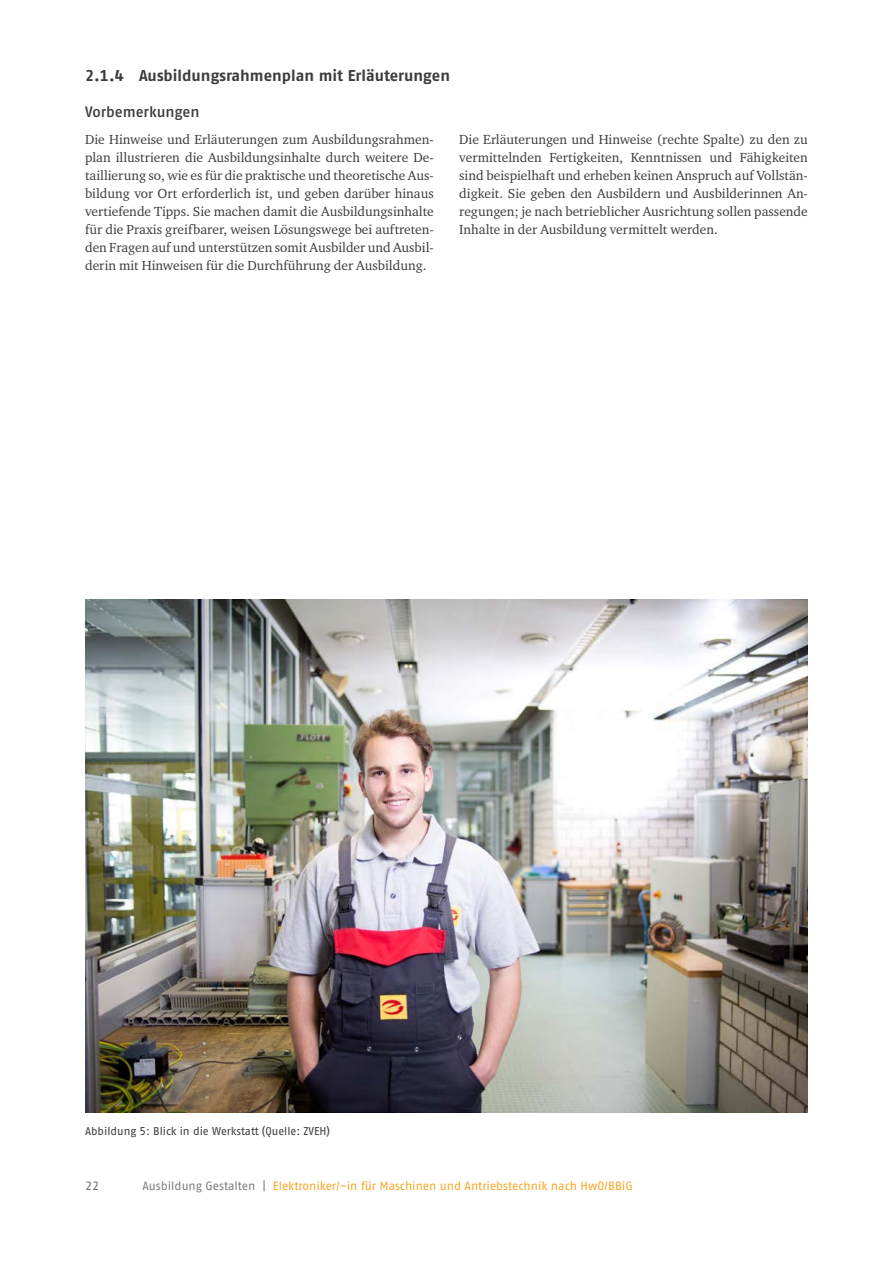
<style>
.page{position:relative;width:893px;height:1263px;background:#fff}
.page>*{position:absolute;margin:0;border:0;box-sizing:border-box;transform-origin:0 0}
.id1856{font:700 15.75px "Fago Pro";color:#3c3c3b}
.id1912{font:500 15px "Fago Pro";letter-spacing:-.005em;color:#3c3c3b}
.id235{font:13.5px/18px "Charter ITC Pro";color:#3c3c3b;text-align:justify}
.id236{font:13.5px/18px "Charter ITC Pro";color:#3c3c3b;text-align:justify}
.t1{font:12px "Fago Pro";letter-spacing:-.005em;color:#f7a723}
.t2{font:12px "Fago Pro";color:#6b6b6a}
.id252{font:11.25px "Fago Pro";color:#3c3c3b}
.s1{color:#7c7c7b}
</style>
<div class="page">
<img style="left:85px;top:599px;width:723px;height:513px">
<h3 class="id1856" style="left:85px;top:66px;width:366px">2.1.4 Ausbildungsrahmenplan mit Erläuterungen</h3>
<p class="id1912" style="left:85px;top:103px;width:116px">Vorbemerkungen</p>
<p class="id235" style="left:85px;top:130px;width:350px">Die Hinweise und Erläuterungen zum Ausbildungsrahmen&shy;plan illustrieren die Ausbildungsinhalte durch weitere De&shy;taillierung so, wie es für die praktische und theoretische Aus&shy;bildung vor Ort erforderlich ist, und geben darüber hinaus vertiefende Tipps. Sie machen damit die Ausbildungsinhalte für die Praxis greifbarer, weisen Lösungswege bei auftreten&shy;den Fragen auf und unterstützen somit Ausbilder und Ausbil&shy;derin mit Hinweisen für die Durchführung der Ausbildung.</p>
<p class="id236" style="left:459px;top:130px;width:350px">Die Erläuterungen und Hinweise (rechte Spalte) zu den zu vermittelnden Fertigkeiten, Kenntnissen und Fähigkeiten sind beispielhaft und erheben keinen Anspruch auf Vollstän&shy;digkeit. Sie geben den Ausbildern und Ausbilderinnen An&shy;regungen; je nach betrieblicher Ausrichtung sollen passende Inhalte in der Ausbildung vermittelt werden.</p>
<p class="id252" style="left:85px;top:1124px;width:247px">Abbildung 5: Blick in die Werkstatt (Quelle: ZVEH)</p>
<p class="t2" style="left:85px;top:1178px;width:15px">22</p>
<p class="t1" style="left:142px;top:1178px;width:492px"><span class="s1">Ausbildung Gestalten |</span> Elektroniker/-in für Maschinen und Antriebstechnik nach HwO/BBiG</p>
</div>
